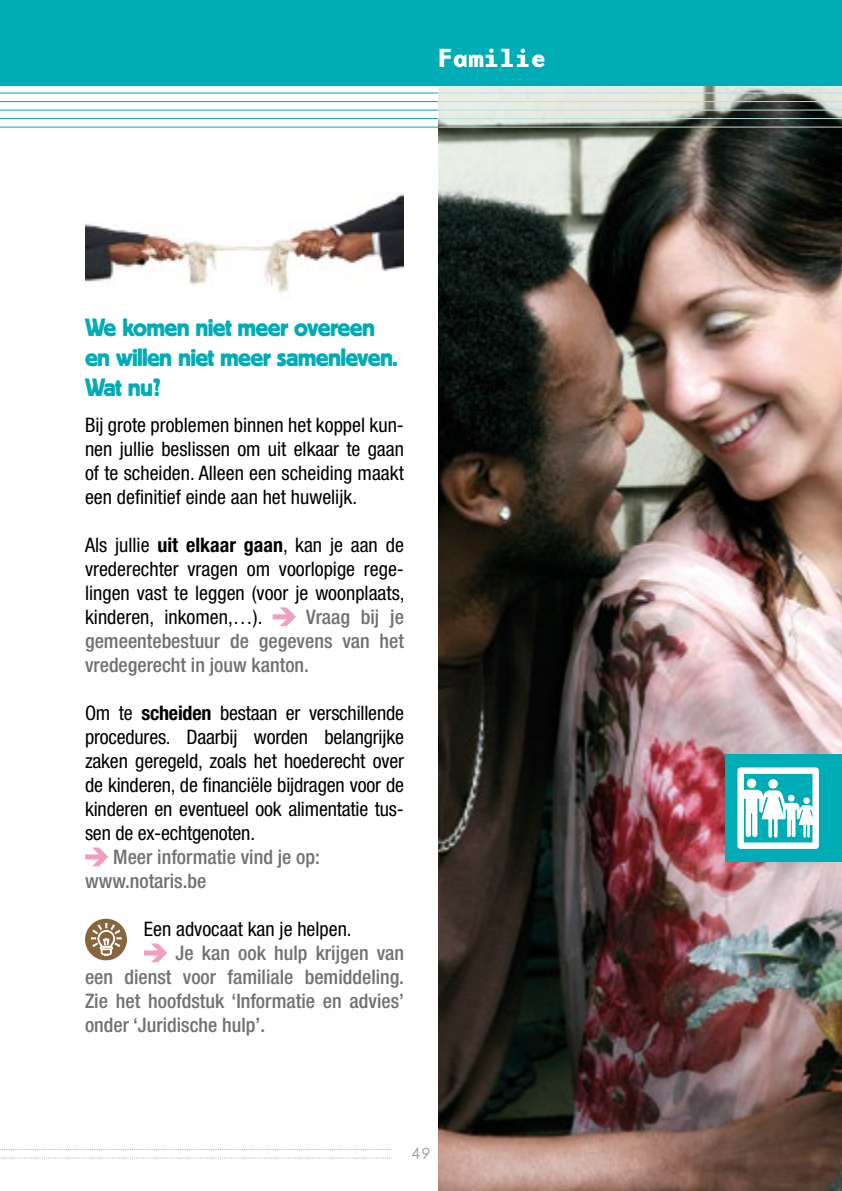
<style>
.page{position:relative;width:842px;height:1191px;background:#fff}
.page>*{position:absolute;margin:0;border:0;box-sizing:border-box;transform-origin:0 0}
.t1{font:700 26px "Base Mono Wide";color:#fff}
.t2{font:25px/30px "Block BE";letter-spacing:-.03em;color:#00acb6}
.t3{font:condensed 20px/24px "Helvetica Neue";color:#000;text-align:justify}
.t4{font:500 condensed 20px/24px "Helvetica Neue";color:#707172;text-align:justify}
.t5{font:100 16px "Base Mono Wide";color:#9c9e9f}
.s1{font-weight:700}
</style>
<div class="page">
<svg style="left:0;top:1149px;width:392px;height:1px"></svg>
<svg style="left:0;top:1157px;width:392px;height:1px"></svg>
<img style="left:438px;top:85px;width:404px;height:1106px">
<hr style="left:0;top:93px;width:438px;height:1px;background:#00acb6">
<hr style="left:0;top:101px;width:438px;height:1px;background:#00acb6">
<hr style="left:0;top:110px;width:438px;height:1px;background:#00acb6">
<hr style="left:0;top:118px;width:438px;height:1px;background:#00acb6">
<hr style="left:0;top:127px;width:438px;height:1px;background:#00acb6">
<div style="left:0;top:0;width:842px;height:85px;background:#00acb6"></div>
<hr style="left:438px;top:93px;width:404px;height:1px;background:#bae0e2">
<hr style="left:438px;top:101px;width:404px;height:1px;background:#bae0e2">
<hr style="left:438px;top:110px;width:404px;height:1px;background:#bae0e2">
<hr style="left:438px;top:118px;width:404px;height:1px;background:#bae0e2">
<hr style="left:438px;top:127px;width:404px;height:1px;background:#bae0e2">
<svg style="left:273px;top:607px;width:23px;height:19px"></svg>
<svg style="left:85px;top:847px;width:23px;height:19px"></svg>
<svg style="left:144px;top:943px;width:23px;height:19px"></svg>
<div style="left:85px;top:918px;width:42px;height:42px;background:#87653f;border-radius:50%"></div>
<svg style="left:91px;top:923px;width:31px;height:33px"></svg>
<img style="left:85px;top:193px;width:319px;height:101px">
<div style="left:726px;top:754px;width:116px;height:108px;background:#00acb6"></div>
<svg style="left:737px;top:767px;width:82px;height:82px"></svg>
<div style="left:768px;top:779px;width:10px;height:9px;background:#fff;border-radius:50%"></div>
<div style="left:803px;top:797px;width:7px;height:7px;background:#fff;border-radius:50%"></div>
<div style="left:788px;top:795px;width:7px;height:6px;background:#fff;border-radius:50%"></div>
<div style="left:747px;top:778px;width:9px;height:10px;background:#fff;border-radius:50%"></div>
<h1 class="t1" style="left:437px;top:40px;width:111px">Familie</h1>
<p class="t2" style="left:85px;top:311px;width:314px">We komen niet meer overeen en willen niet meer samenleven.<br>Wat nu?</p>
<p class="t3" style="left:85px;top:413px;width:320px">Bij grote problemen binnen het koppel kun&shy;nen jullie beslissen om uit elkaar te gaan of te scheiden. Alleen een scheiding maakt een definitief einde aan het huwelijk.</p>
<p class="t3" style="left:85px;top:533px;width:321px">Als jullie <span class="s1">uit elkaar gaan</span>, kan je aan de vrederechter vragen om voorlopige rege&shy;lingen vast te leggen (voor je woonplaats, kinderen, inkomen,…).</p>
<p class="t4" style="left:85px;top:605px;width:320px;text-indent:221px">Vraag bij je gemeentebestuur de gegevens van het vredegerecht in jouw kanton.</p>
<p class="t3" style="left:85px;top:701px;width:320px">Om te <span class="s1">scheiden</span> bestaan er verschillende procedures. Daarbij worden belangrijke zaken geregeld, zoals het hoederecht over de kinderen, de financiële bijdragen voor de kinderen en eventueel ook alimentatie tus&shy;sen de ex-echtgenoten.</p>
<p class="t4" style="left:85px;top:845px;width:236px;text-indent:28px">Meer informatie vind je op: www.notaris.be</p>
<p class="t3" style="left:144px;top:917px;width:209px">Een advocaat kan je helpen.</p>
<p class="t4" style="left:85px;top:941px;width:320px;text-indent:90px">Je kan ook hulp krijgen van een dienst voor familiale bemiddeling.<br>Zie het hoofdstuk ‘Informatie en advies’ onder ‘Juridische hulp’.</p>
<p class="t5" style="left:411px;top:1142px;width:21px">49</p>
</div>
